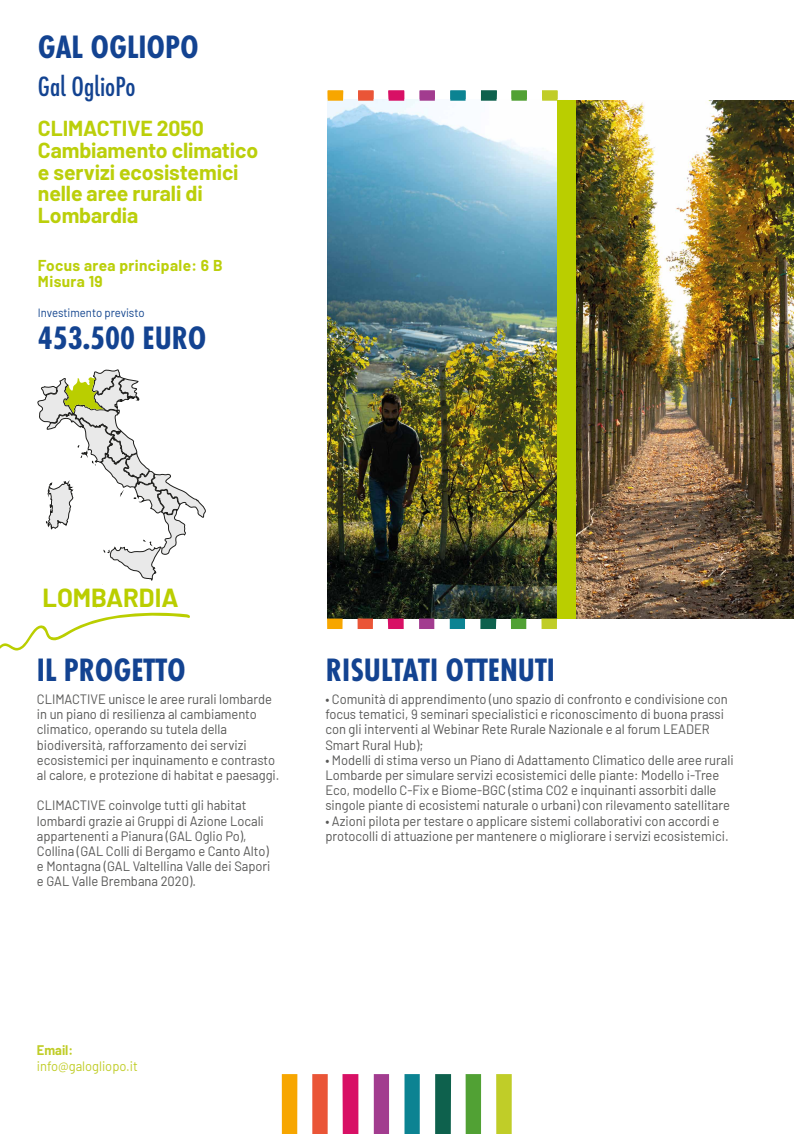
<style>
.page{position:relative;width:794px;height:1134px;background:#fff}
.page>*{position:absolute;margin:0;border:0;box-sizing:border-box;transform-origin:0 0}
.t1{font:700 29.8px "Futura Next Cn";color:#134391}
.t2{font:700 29.76px "Futura Next Cn";color:#134391}
.t3{font:500 25.6px "Futura Next Cn";color:#134391}
.t4{font:700 25.56px "Barlow";color:#bace00}
.t5{font:700 21.2px/21.6px "Barlow";letter-spacing:-.005em;color:#bbcf0a}
.t6{font:700 15.4px/15.6px "Barlow";letter-spacing:.025em;color:#bbcf0a}
.t7{font:13.6px/15.2px "Barlow";color:#575756;scale:.95 1}
.t8{font:13.6px "Barlow";color:#c0cd28;scale:.95 1}
.t9{font:700 13.6px "Barlow";color:#c0cd28;scale:.95 1}
.t10{font:12px "Barlow";letter-spacing:-.005em;color:#12448e;scale:.95 1}
</style>
<div class="page">
<svg style="left:282px;top:1074px;width:15px;height:60px"></svg>
<svg style="left:312px;top:1074px;width:16px;height:60px"></svg>
<svg style="left:342px;top:1074px;width:16px;height:60px"></svg>
<div style="left:374px;top:1074px;width:15px;height:60px;background:#a23c8f"></div>
<div style="left:404px;top:1074px;width:16px;height:60px;background:#0c8392"></div>
<svg style="left:435px;top:1074px;width:16px;height:60px"></svg>
<svg style="left:465px;top:1074px;width:16px;height:60px"></svg>
<svg style="left:496px;top:1074px;width:16px;height:60px"></svg>
<svg style="left:38px;top:370px;width:168px;height:215px"></svg>
<svg style="left:0;top:606px;width:190px;height:45px"></svg>
<img style="left:575px;top:101px;width:219px;height:517px">
<img style="left:327px;top:100px;width:230px;height:518px">
<svg style="left:328px;top:90px;width:15px;height:12px"></svg>
<svg style="left:358px;top:90px;width:15px;height:12px"></svg>
<svg style="left:388px;top:90px;width:16px;height:12px"></svg>
<div style="left:419px;top:90px;width:16px;height:11px;background:#a23c8f"></div>
<div style="left:450px;top:90px;width:15px;height:11px;background:#0c8392"></div>
<svg style="left:481px;top:90px;width:16px;height:12px"></svg>
<svg style="left:511px;top:90px;width:16px;height:12px"></svg>
<svg style="left:542px;top:90px;width:15px;height:12px"></svg>
<svg style="left:327px;top:618px;width:16px;height:11px"></svg>
<svg style="left:357px;top:618px;width:16px;height:11px"></svg>
<svg style="left:388px;top:618px;width:16px;height:11px"></svg>
<div style="left:419px;top:618px;width:15px;height:11px;background:#a23c8f"></div>
<div style="left:450px;top:618px;width:15px;height:11px;background:#0c8392"></div>
<svg style="left:480px;top:618px;width:16px;height:11px"></svg>
<svg style="left:511px;top:618px;width:15px;height:11px"></svg>
<svg style="left:541px;top:618px;width:16px;height:11px"></svg>
<div style="left:557px;top:100px;width:18px;height:518px;background:#bace00"></div>
<h2 class="t2" style="left:38px;top:27px;width:162px">GAL OGLIOPO</h2>
<h3 class="t3" style="left:38px;top:71px;width:99px">Gal OglioPo</h3>
<h3 class="t5" style="left:38px;top:116px;width:222px">CLIMACTIVE 2050<br>Cambiamento climatico e servizi ecosistemici nelle aree rurali di<br>Lombardia</h3>
<p class="t6" style="left:38px;top:256px;width:186px">Focus area principale: 6 B<br>Misura 19</p>
<h2 class="t2" style="left:38px;top:318px;width:170px">453.500 EURO</h2>
<p class="t10" style="left:38px;top:304px;width:114px">Investimento previsto</p>
<h3 class="t4" style="left:43px;top:579px;width:138px">LOMBARDIA</h3>
<h1 class="t1" style="left:37px;top:651px;width:150px">IL PROGETTO</h1>
<h1 class="t1" style="left:326px;top:651px;width:230px">RISULTATI OTTENUTI</h1>
<p class="t7" style="left:37px;top:690px;width:257px">CLIMACTIVE unisce le aree rurali lombarde in un piano di resilienza al cambiamento climatico, operando su tutela della biodiversità, rafforzamento dei servizi ecosistemici per inquinamento e contrasto al calore, e protezione di habitat e paesaggi.</p>
<p class="t7" style="left:37px;top:797px;width:247px">CLIMACTIVE coinvolge tutti gli habitat lombardi grazie ai Gruppi di Azione Locali appartenenti a Pianura (GAL Oglio Po), Collina (GAL Colli di Bergamo e Canto Alto) e Montagna (GAL Valtellina Valle dei Sapori e GAL Valle Brembana 2020).</p>
<p class="t7" style="left:325px;top:690px;width:425px">• Comunità di apprendimento (uno spazio di confronto e condivisione con focus tematici, 9 seminari specialistici e riconoscimento di buona prassi con gli interventi al Webinar Rete Rurale Nazionale e al forum LEADER Smart Rural Hub);</p>
<p class="t7" style="left:325px;top:751px;width:431px">• Modelli di stima verso un Piano di Adattamento Climatico delle aree rurali Lombarde per simulare servizi ecosistemici delle piante: Modello i-Tree Eco, modello C-Fix e Biome-BGC (stima CO2 e inquinanti assorbiti dalle singole piante di ecosistemi naturale o urbani) con rilevamento satellitare</p>
<p class="t7" style="left:325px;top:812px;width:426px">• Azioni pilota per testare o applicare sistemi collaborativi con accordi e protocolli di attuazione per mantenere o migliorare i servizi ecosistemici.</p>
<p class="t9" style="left:37px;top:1040px;width:40px">Email:</p>
<p class="t8" style="left:37px;top:1057px;width:108px">info@galogliopo.it</p>
</div>
